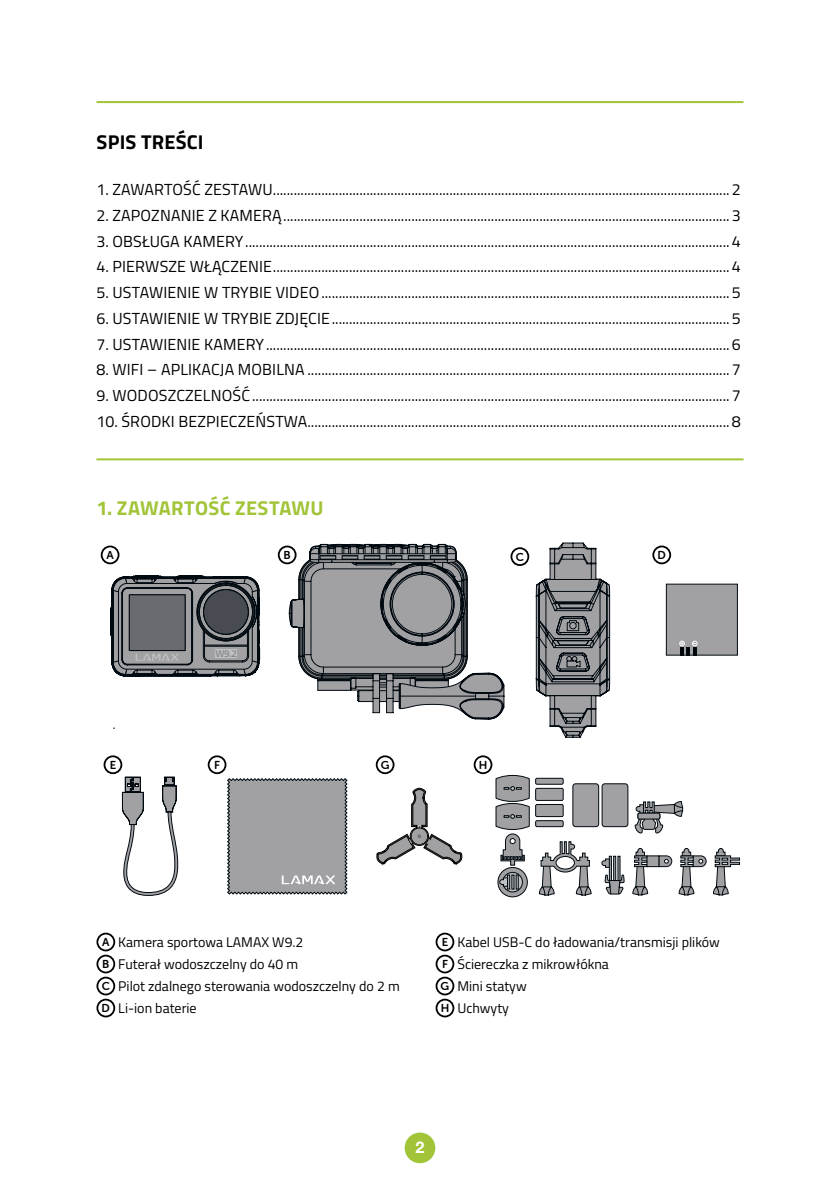
<style>
.page{position:relative;width:840px;height:1191px;background:#fff}
.page>*{position:absolute;margin:0;border:0;box-sizing:border-box;transform-origin:0 0}
.t1{font:700 20px "Titillium Web";letter-spacing:.02em;color:#a1c438}
.t2{font:700 20px "Titillium Web";letter-spacing:.01em;color:#000}
.t3{font:700 16.2px "Helvetica Neue LT Pro";color:#fff}
.t4{font:16px "Titillium Web";letter-spacing:.01em;color:#000}
.t5{font:14px/22px "Titillium Web";color:#000}
.t6{font:11.6px "Museo Sans Rounded 700";color:#000}
.t7{font:600 10px "Titillium";color:#87888a}
.s1{font-family:"Museo Sans Rounded 700";font-size:11.6px}
</style>
<div class="page">
<div style="left:404px;top:1132px;width:31px;height:31px;background:#a1c438;border-radius:50%"></div>
<svg style="left:289px;top:543px;width:214px;height:176px"></svg>
<div style="left:665px;top:584px;width:72px;height:71px;background:#a1a1a4"></div>
<svg style="left:679px;top:641px;width:18px;height:14px"></svg>
<svg style="left:121px;top:776px;width:57px;height:120px"></svg>
<svg style="left:535px;top:542px;width:75px;height:196px"></svg>
<svg style="left:227px;top:778px;width:120px;height:116px;background:#9f9fa2"></svg>
<svg style="left:110px;top:575px;width:150px;height:102px;background:#65696d"></svg>
<div style="left:215px;top:649px;width:22px;height:9px;background:#c0c1c2"></div>
<div style="left:129px;top:594px;width:56px;height:57px;background:#696b71;border:1px solid #010a10"></div>
<div style="left:510px;top:547px;width:19px;height:19px;border:2px solid #000;border-radius:50%"></div>
<div style="left:278px;top:546px;width:17px;height:17px;background:#fff;border-radius:50%"></div>
<div style="left:278px;top:545px;width:18px;height:19px;border:2px solid #000;border-radius:50%"></div>
<div style="left:101px;top:545px;width:18px;height:19px;border:2px solid #000;border-radius:50%"></div>
<div style="left:207px;top:755px;width:19px;height:19px;border:2px solid #000;border-radius:50%"></div>
<div style="left:103px;top:755px;width:19px;height:19px;border:2px solid #000;border-radius:50%"></div>
<div style="left:652px;top:545px;width:18px;height:19px;border:2px solid #000;border-radius:50%"></div>
<svg style="left:634px;top:801px;width:48px;height:32px"></svg>
<div style="left:637px;top:813px;width:22px;height:6px;background:#a1a1a4"></div>
<div style="left:637px;top:813px;width:22px;height:6px;border:1px solid #010a10"></div>
<svg style="left:601px;top:858px;width:7px;height:9px"></svg>
<div style="left:608px;top:856px;width:3px;height:24px;border:1px solid #010a10"></div>
<svg style="left:604px;top:874px;width:20px;height:20px"></svg>
<div style="left:613px;top:856px;width:2px;height:24px;border:1px solid #010a10"></div>
<svg style="left:497px;top:867px;width:30px;height:30px"></svg>
<div style="left:497px;top:867px;width:30px;height:30px;border:1px solid #010a10;border-radius:50%"></div>
<svg style="left:499px;top:872px;width:23px;height:20px"></svg>
<svg style="left:495px;top:775px;width:34px;height:90px"></svg>
<div style="left:535px;top:820px;width:28px;height:6px;background:#a1a1a4"></div>
<div style="left:535px;top:820px;width:28px;height:7px;border:1px solid #010a10"></div>
<div style="left:535px;top:804px;width:28px;height:12px;background:#a1a1a4"></div>
<div style="left:535px;top:804px;width:28px;height:12px;border:1px solid #010a10"></div>
<div style="left:535px;top:778px;width:28px;height:6px;background:#a1a1a4"></div>
<div style="left:535px;top:778px;width:28px;height:6px;border:1px solid #010a10"></div>
<div style="left:535px;top:788px;width:28px;height:12px;background:#a1a1a4"></div>
<div style="left:535px;top:788px;width:28px;height:12px;border:1px solid #010a10"></div>
<div style="left:572px;top:783px;width:26px;height:43px;background:#a1a1a4;border-radius:3px"></div>
<div style="left:572px;top:783px;width:26px;height:44px;border:1px solid #010a10;border-radius:3px"></div>
<div style="left:601px;top:783px;width:26px;height:43px;background:#a1a1a4;border-radius:3px"></div>
<div style="left:601px;top:783px;width:26px;height:44px;border:1px solid #010a10;border-radius:3px"></div>
<svg style="left:538px;top:841px;width:53px;height:54px"></svg>
<svg style="left:678px;top:848px;width:28px;height:47px"></svg>
<svg style="left:632px;top:848px;width:15px;height:47px"></svg>
<svg style="left:658px;top:855px;width:13px;height:12px"></svg>
<div style="left:646px;top:855px;width:12px;height:12px;background:#a1a1a4;border:1px solid #010a10"></div>
<svg style="left:713px;top:848px;width:26px;height:47px"></svg>
<div style="left:473px;top:755px;width:19px;height:19px;border:2px solid #000;border-radius:50%"></div>
<div style="left:375px;top:755px;width:19px;height:19px;border:2px solid #000;border-radius:50%"></div>
<svg style="left:376px;top:788px;width:86px;height:76px"></svg>
<div style="left:96px;top:932px;width:19px;height:19px;border:2px solid #000;border-radius:50%"></div>
<div style="left:96px;top:954px;width:19px;height:19px;border:2px solid #000;border-radius:50%"></div>
<div style="left:96px;top:976px;width:19px;height:19px;border:2px solid #000;border-radius:50%"></div>
<div style="left:96px;top:998px;width:19px;height:19px;border:2px solid #000;border-radius:50%"></div>
<svg style="left:436px;top:933px;width:17px;height:17px"></svg>
<div style="left:435px;top:932px;width:19px;height:19px;border:2px solid #000;border-radius:50%"></div>
<svg style="left:436px;top:955px;width:17px;height:17px"></svg>
<div style="left:435px;top:954px;width:19px;height:19px;border:2px solid #000;border-radius:50%"></div>
<svg style="left:436px;top:977px;width:17px;height:17px"></svg>
<div style="left:435px;top:976px;width:19px;height:19px;border:2px solid #000;border-radius:50%"></div>
<svg style="left:436px;top:999px;width:17px;height:17px"></svg>
<div style="left:435px;top:998px;width:19px;height:19px;border:2px solid #000;border-radius:50%"></div>
<hr style="left:96px;top:458px;width:647px;height:2px;background:#a1c438">
<hr style="left:96px;top:101px;width:647px;height:2px;background:#a1c438">
<p class="t2" style="left:96px;top:127px;width:108px">SPIS TREŚCI</p>
<p class="t4" style="left:96px;top:178px;width:645px">1. ZAWARTOŚĆ ZESTAWU....................................................................................................................................2</p>
<p class="t4" style="left:96px;top:204px;width:645px">2. ZAPOZNANIE Z KAMERĄ.................................................................................................................................3</p>
<p class="t4" style="left:96px;top:229px;width:645px">3. OBSŁUGA KAMERY............................................................................................................................................4</p>
<p class="t4" style="left:96px;top:255px;width:645px">4. PIERWSZE WŁĄCZENIE....................................................................................................................................4</p>
<p class="t4" style="left:96px;top:281px;width:645px">5. USTAWIENIE W TRYBIE VIDEO......................................................................................................................5</p>
<p class="t4" style="left:96px;top:306px;width:645px">6. USTAWIENIE W TRYBIE ZDJĘCIE...................................................................................................................5</p>
<p class="t4" style="left:96px;top:332px;width:645px">7. USTAWIENIE KAMERY......................................................................................................................................6</p>
<p class="t4" style="left:96px;top:358px;width:645px">8. WIFI – APLIKACJA MOBILNA ..........................................................................................................................7</p>
<p class="t4" style="left:96px;top:384px;width:645px">9. WODOSZCZELNOŚĆ..........................................................................................................................................7</p>
<p class="t4" style="left:96px;top:409px;width:645px">10. ŚRODKI BEZPIECZEŃSTWA..........................................................................................................................8</p>
<p class="t1" style="left:96px;top:492px;width:228px">1. ZAWARTOŚĆ ZESTAWU</p>
<p class="t6" style="left:106px;top:549px;width:9px">A</p>
<p class="t6" style="left:283px;top:549px;width:9px">B</p>
<p class="t6" style="left:515px;top:550px;width:10px">C</p>
<p class="t7" style="left:215px;top:645px;width:23px">W9.2</p>
<p class="t6" style="left:110px;top:758px;width:8px">E</p>
<p class="t6" style="left:214px;top:758px;width:7px">F</p>
<p class="t6" style="left:380px;top:758px;width:10px">G</p>
<p class="t6" style="left:478px;top:758px;width:10px">H</p>
<p class="t6" style="left:657px;top:549px;width:10px">D</p>
<p class="t5" style="left:102px;top:930px;width:299px"><span class="s1">A</span> Kamera sportowa LAMAX W9.2<br><span class="s1">B</span> Futerał wodoszczelny do 40 m<br><span class="s1">C</span> Pilot zdalnego sterowania wodoszczelny do 2 m<br><span class="s1">D</span> Li-ion baterie</p>
<p class="t5" style="left:440px;top:930px;width:280px"><span class="s1">E</span> Kabel USB-C do ładowania/transmisji plików<br><span class="s1">F</span> Ściereczka z mikrowłókna<br><span class="s1">G</span> Mini statyw<br><span class="s1">H</span> Uchwyty</p>
<p class="t3" style="left:415px;top:1136px;width:11px">2</p>
</div>
